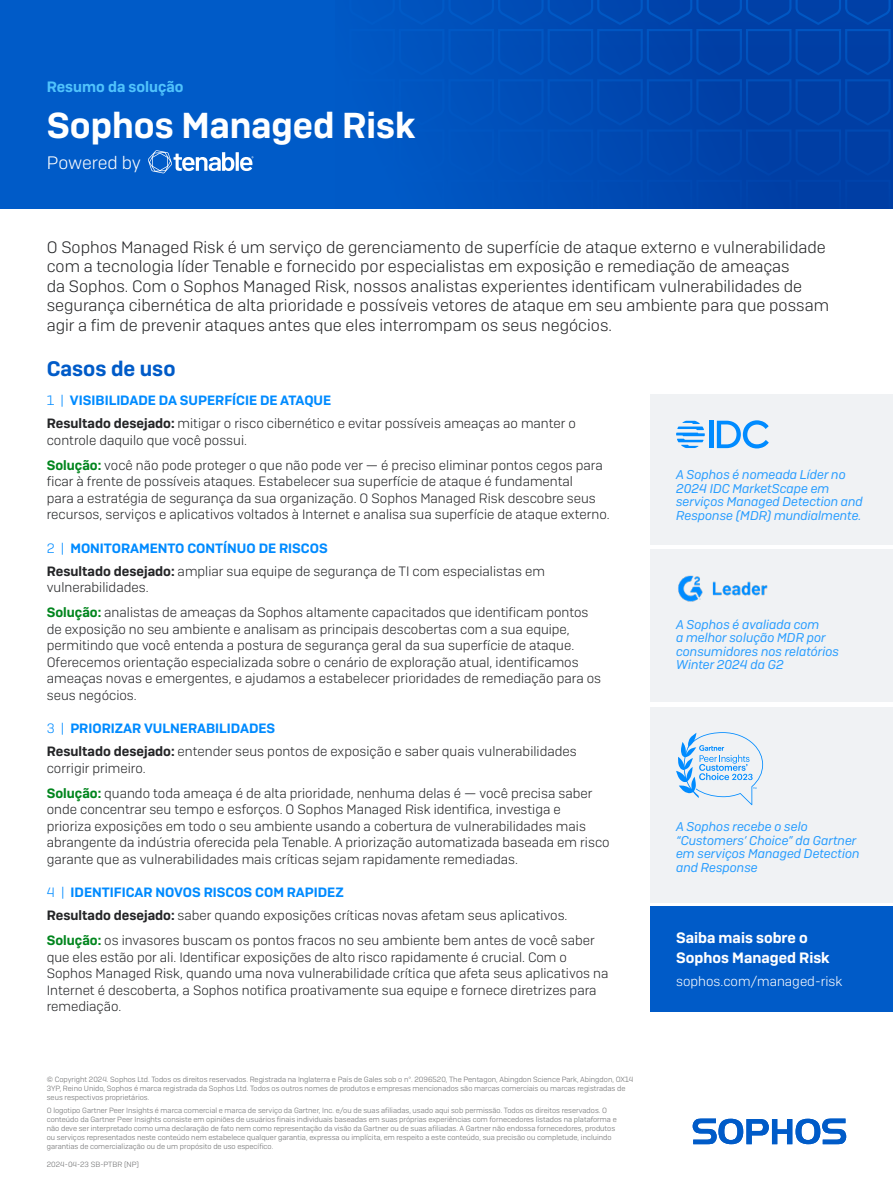
<style>
.page{position:relative;width:893px;height:1191px;background:#fff}
.page>*{position:absolute;margin:0;border:0;box-sizing:border-box;transform-origin:0 0}
.Title_-_Product_Name{font:600 36px "Sophos Sans";color:#fff}
.Use_Cases_-_Blue_HDL{font:600 21px "Sophos Sans";color:#005bc8}
.SubTitle{font:300 18px "Sophos Sans";letter-spacing:-.01em;color:#fff}
.Intro_Copy{font:300 16.5px/19.5px "Sophos Sans";color:#242527}
.CTA_HDL{font:600 15px/19.5px "Sophos Sans";color:#fff}
.Solution_Brief_-_Top{font:600 15px "Sophos Sans";color:#50c3fc}
.Body_Copy{font:300 13.5px/16.5px "Sophos Sans";color:#242527}
.Use_Cases_-_SubHDL{font:600 13.5px "Sophos Sans";color:#008bff}
.CTA_SubHDL{font:300 13.5px "Sophos Sans";color:#fff}
.blue_Highlights_on_the_right_side{font:italic 12.75px/13.5px "Sophos Sans";color:#269cff}
.Signature{font:300 7.5px/9px "Sophos Sans";color:#696a6b}
.s1{font-weight:300}
.s2{font-weight:600}
.s3{font-weight:600;color:#00851d}
</style>
<div class="page">
<div style="left:0;top:0;width:893px;height:208px;background:#005bc8"></div>
<div style="left:336px;top:0;width:557px;height:208px;background:linear-gradient(to right,#005ac7,#003a9f)"></div>
<svg style="left:349px;top:0;width:544px;height:75px"></svg>
<div style="left:651px;top:906px;width:242px;height:105px;background:#005bc8"></div>
<div style="left:651px;top:706px;width:242px;height:196px;background:#f0f2f4"></div>
<svg style="left:676px;top:732px;width:87px;height:73px"></svg>
<div style="left:651px;top:549px;width:242px;height:153px;background:#f0f2f4"></div>
<img style="left:678px;top:575px;width:90px;height:27px">
<svg style="left:693px;top:1118px;width:153px;height:26px"></svg>
<svg style="left:148px;top:150px;width:105px;height:23px"></svg>
<div style="left:651px;top:395px;width:242px;height:150px;background:#f0f2f4"></div>
<hr style="left:709px;top:421px;width:4px;height:27px;background:#008bff">
<svg style="left:717px;top:420px;width:52px;height:28px"></svg>
<svg style="left:676px;top:421px;width:29px;height:27px"></svg>
<p class="Solution_Brief_-_Top" style="left:47px;top:78px;width:138px">Resumo da solução</p>
<p class="Title_-_Product_Name" style="left:47px;top:103px;width:370px">Sophos Managed Risk</p>
<p class="SubTitle" style="left:47px;top:152px;width:96px">Powered by</p>
<p class="Intro_Copy" style="left:47px;top:237px;width:784px">O Sophos Managed Risk é um serviço de gerenciamento de superfície de ataque externo e vulnerabilidade com a tecnologia líder Tenable e fornecido por especialistas em exposição e remediação de ameaças<br>da Sophos. Com o Sophos Managed Risk, nossos analistas experientes identificam vulnerabilidades de segurança cibernética de alta prioridade e possíveis vetores de ataque em seu ambiente para que possam agir a fim de prevenir ataques antes que eles interrompam os seus negócios.</p>
<p class="Use_Cases_-_Blue_HDL" style="left:47px;top:356px;width:130px">Casos de uso</p>
<p class="Use_Cases_-_SubHDL" style="left:47px;top:392px;width:286px"><span class="s1">1 |</span> VISIBILIDADE DA SUPERFÍCIE DE ATAQUE</p>
<p class="Body_Copy" style="left:47px;top:415px;width:531px"><span class="s2">Resultado desejado:</span> mitigar o risco cibernético e evitar possíveis ameaças ao manter o controle daquilo que você possui.</p>
<p class="Body_Copy" style="left:47px;top:456px;width:564px"><span class="s3">Solução:</span> você não pode proteger o que não pode ver — é preciso eliminar pontos cegos para ficar à frente de possíveis ataques. Estabelecer sua superfície de ataque é fundamental<br>para a estratégia de segurança da sua organização. O Sophos Managed Risk descobre seus recursos, serviços e aplicativos voltados à Internet e analisa sua superfície de ataque externo.</p>
<p class="Use_Cases_-_SubHDL" style="left:47px;top:539px;width:282px"><span class="s1">2 |</span> MONITORAMENTO CONTÍNUO DE RISCOS</p>
<p class="Body_Copy" style="left:47px;top:562px;width:500px"><span class="s2">Resultado desejado:</span> ampliar sua equipe de segurança de TI com especialistas em vulnerabilidades.</p>
<p class="Body_Copy" style="left:47px;top:604px;width:556px"><span class="s3">Solução:</span> analistas de ameaças da Sophos altamente capacitados que identificam pontos de exposição no seu ambiente e analisam as principais descobertas com a sua equipe, permitindo que você entenda a postura de segurança geral da sua superfície de ataque.<br>Oferecemos orientação especializada sobre o cenário de exploração atual, identificamos ameaças novas e emergentes, e ajudamos a estabelecer prioridades de remediação para os seus negócios.</p>
<p class="Use_Cases_-_SubHDL" style="left:47px;top:720px;width:230px"><span class="s1">3 |</span> PRIORIZAR VULNERABILIDADES</p>
<p class="Body_Copy" style="left:47px;top:743px;width:531px"><span class="s2">Resultado desejado:</span> entender seus pontos de exposição e saber quais vulnerabilidades corrigir primeiro.</p>
<p class="Body_Copy" style="left:47px;top:784px;width:564px"><span class="s3">Solução:</span> quando toda ameaça é de alta prioridade, nenhuma delas é — você precisa saber onde concentrar seu tempo e esforços. O Sophos Managed Risk identifica, investiga e<br>prioriza exposições em todo o seu ambiente usando a cobertura de vulnerabilidades mais abrangente da indústria oferecida pela Tenable. A priorização automatizada baseada em risco garante que as vulnerabilidades mais críticas sejam rapidamente remediadas.</p>
<p class="Use_Cases_-_SubHDL" style="left:47px;top:884px;width:299px"><span class="s1">4 |</span> IDENTIFICAR NOVOS RISCOS COM RAPIDEZ</p>
<p class="Body_Copy" style="left:47px;top:907px;width:522px"><span class="s2">Resultado desejado:</span> saber quando exposições críticas novas afetam seus aplicativos.</p>
<p class="Body_Copy" style="left:47px;top:932px;width:563px"><span class="s3">Solução:</span> os invasores buscam os pontos fracos no seu ambiente bem antes de você saber que eles estão por ali. Identificar exposições de alto risco rapidamente é crucial. Com o Sophos Managed Risk, quando uma nova vulnerabilidade crítica que afeta seus aplicativos na Internet é descoberta, a Sophos notifica proativamente sua equipe e fornece diretrizes para remediação.</p>
<p class="Signature" style="left:47px;top:1074px;width:588px">© Copyright 2024. Sophos Ltd. Todos os direitos reservados. Registrada na Inglaterra e País de Gales sob o n°. 2096520, The Pentagon, Abingdon Science Park, Abingdon, OX14<br>3YP, Reino Unido, Sophos é marca registrada da Sophos Ltd. Todos os outros nomes de produtos e empresas mencionados são marcas comerciais ou marcas registradas de seus respectivos proprietários.</p>
<p class="Signature" style="left:47px;top:1105px;width:571px">O logotipo Gartner Peer Insights é marca comercial e marca de serviço da Gartner, Inc. e/ou de suas afiliadas, usado aqui sob permissão. Todos os direitos reservados. O conteúdo da Gartner Peer Insights consiste em opiniões de usuários finais individuais baseadas em suas próprias experiências com fornecedores listados na plataforma e não deve ser interpretado como uma declaração de fato nem como representação da visão da Gartner ou de suas afiliadas. A Gartner não endossa fornecedores, produtos ou serviços representados neste conteúdo nem estabelece qualquer garantia, expressa ou implícita, em respeito a este conteúdo, sua precisão ou completude, incluindo garantias de comercialização ou de um propósito de uso específico.</p>
<p class="Signature" style="left:47px;top:1159px;width:94px">2024-04-23 SB-PTBR (NP)</p>
<p class="blue_Highlights_on_the_right_side" style="left:676px;top:467px;width:188px">A Sophos é nomeada Líder no<br>2024 IDC MarketScape em serviços Managed Detection and<br>Response (MDR) mundialmente.</p>
<p class="blue_Highlights_on_the_right_side" style="left:676px;top:617px;width:164px">A Sophos é avaliada com<br>a melhor solução MDR por consumidores nos relatórios<br>Winter 2024 da G2</p>
<p class="blue_Highlights_on_the_right_side" style="left:676px;top:820px;width:185px">A Sophos recebe o selo “Customers’ Choice” da Gartner em serviços Managed Detection and Response</p>
<p class="CTA_HDL" style="left:676px;top:928px;width:155px">Saiba mais sobre o<br>Sophos Managed Risk</p>
<p class="CTA_SubHDL" style="left:676px;top:973px;width:168px">sophos.com/managed-risk</p>
</div>
